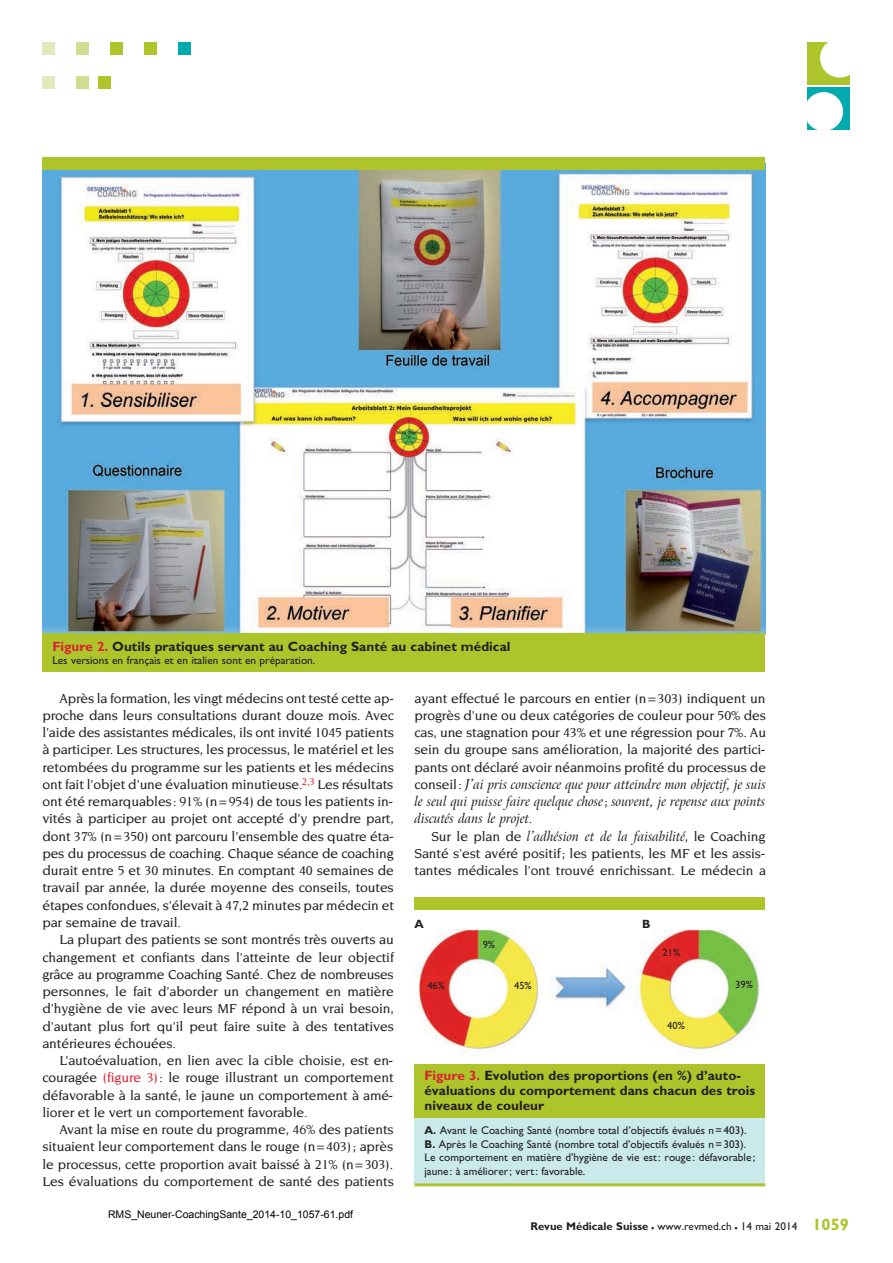
<style>
.page{position:relative;width:893px;height:1263px;background:#fff}
.page>*{position:absolute;margin:0;border:0;box-sizing:border-box;transform-origin:0 0}
.t1{font:500 13.95px/17.2px "Novarese";letter-spacing:-.01em;color:#231f20;text-align:justify}
.t2{font:italic 13.95px/17.2px "Arrus BT";letter-spacing:-.01em;color:#231f20;text-align:justify;scale:.95 1}
.t3{font:500 13.8px "Novarese";letter-spacing:-.01em;color:#231f20}
.t4{font:700 13.5px/15px "Gill Sans";color:#231f20}
.t5{font:700 12px "Gill Sans";color:#231f20}
.t6{font:11.25px/13.5px "Gill Sans";color:#231f20}
.t7{font:10.5px "Arial";color:#000}
.t8{font:10.5px "Gill Sans";color:#231f20}
.s1{color:#db2032}
.s2{font-family:"Novarese";font-weight:500;font-style:normal}
.s3{font-size:13.95px}
.s4{font-weight:700}
.s5{font-weight:700;font-size:16.5px}
.s6{font-weight:700;font-size:16.5px;color:#adc42b}
</style>
<div class="page">
<div style="left:178px;top:42px;width:13px;height:13px;background:#00aaad"></div>
<div style="left:144px;top:42px;width:13px;height:13px;background:#adc42b"></div>
<div style="left:110px;top:42px;width:13px;height:13px;background:#adc42b"></div>
<div style="left:76px;top:42px;width:13px;height:13px;background:#d2dd94"></div>
<div style="left:42px;top:42px;width:13px;height:13px;background:#e2e9bc"></div>
<div style="left:98px;top:76px;width:13px;height:13px;background:#adc42b"></div>
<div style="left:76px;top:76px;width:13px;height:13px;background:#d2dd94"></div>
<div style="left:42px;top:76px;width:13px;height:13px;background:#e2e9bc"></div>
<div style="left:807px;top:42px;width:43px;height:43px;background:#adc42b"></div>
<div style="left:820px;top:38px;width:39px;height:40px;background:#fff;border-radius:50%"></div>
<div style="left:807px;top:87px;width:43px;height:43px;background:#00aaad"></div>
<div style="left:804px;top:92px;width:39px;height:39px;background:#fff;border-radius:50%"></div>
<img style="left:42px;top:170px;width:723px;height:463px">
<div style="left:42px;top:633px;width:723px;height:38px;background:#adc42b"></div>
<div style="left:42px;top:157px;width:723px;height:13px;background:#adc42b"></div>
<img style="left:418px;top:929px;width:342px;height:126px">
<div style="left:414px;top:1110px;width:351px;height:74px;background:#c9e9ea"></div>
<div style="left:414px;top:1064px;width:351px;height:53px;background:#adc42b"></div>
<div style="left:414px;top:897px;width:351px;height:12px;background:#adc42b"></div>
<hr style="left:414px;top:1183px;width:351px;height:3px;background:#adc42b">
<p class="t4" style="left:52px;top:639px;width:460px"><span class="s1">Figure 2.</span> Outils pratiques servant au Coaching Santé au cabinet médical</p>
<p class="t6" style="left:52px;top:654px;width:264px">Les versions en français et en italien sont en préparation.</p>
<p class="t1" style="left:42px;top:689px;width:353px;text-indent:17px">Après la formation, les vingt médecins ont testé cette ap&shy;proche dans leurs consultations durant douze mois. Avec l’aide des assistantes médicales, ils ont invité 1045 patients à participer. Les structures, les processus, le matériel et les retombées du programme sur les patients et les médecins ont fait l’objet d’une évaluation minutieuse.<sup>2,3</sup> Les résultats ont été remarquables: 91% (n=954) de tous les patients in&shy;vités à participer au projet ont accepté d’y prendre part, dont 37% (n=350) ont parcouru l’ensemble des quatre éta&shy;pes du processus de coaching. Chaque séance de coaching durait entre 5 et 30 minutes. En comptant 40 semaines de travail par année, la durée moyenne des conseils, toutes étapes confondues, s’élevait à 47,2 minutes par médecin et par semaine de travail.</p>
<p class="t1" style="left:42px;top:931px;width:353px;text-indent:17px">La plupart des patients se sont montrés très ouverts au changement et confiants dans l’atteinte de leur objectif grâce au programme Coaching Santé. Chez de nombreuses personnes, le fait d’aborder un changement en matière d’hygiène de vie avec leurs MF répond à un vrai besoin, d’autant plus fort qu’il peut faire suite à des tentatives antérieures échouées.</p>
<p class="t1" style="left:42px;top:1052px;width:353px;text-indent:17px">L’autoévaluation, en lien avec la cible choisie, est en&shy;couragée <span class="s1">(figure 3)</span>: le rouge illustrant un comportement défavorable à la santé, le jaune un comportement à amé&shy;liorer et le vert un comportement favorable.</p>
<p class="t1" style="left:42px;top:1121px;width:353px;text-indent:17px">Avant la mise en route du programme, 46% des patients situaient leur comportement dans le rouge (n=403); après le processus, cette proportion avait baissé à 21% (n=303).<br>Les évaluations du comportement de santé des patients</p>
<p class="t7" style="left:108px;top:1209px;width:247px">RMS_Neuner-CoachingSante_2014-10_1057-61.pdf</p>
<p class="t1" style="left:414px;top:689px;width:353px">ayant effectué le parcours en entier (n=303) indiquent un progrès d’une ou deux catégories de couleur pour 50% des cas, une stagnation pour 43% et une régression pour 7%. Au sein du groupe sans amélioration, la majorité des partici&shy;pants ont déclaré avoir néanmoins profité du processus de</p>
<p class="t2" style="left:414px;top:776px;width:372px"><span class="s2">conseil:</span> J’ai pris conscience que pour atteindre mon objectif, je suis le seul qui puisse faire quelque chose<span class="s2">;</span> souvent, je repense aux points discutés dans le projet<span class="s2">.</span></p>
<p class="t2" style="left:431px;top:827px;width:353px"><span class="s2">Sur le plan de</span> l’adhésion et de la faisabilité<span class="s2">, le Coaching</span></p>
<p class="t1" style="left:414px;top:845px;width:352px">Santé s’est avéré positif; les patients, les MF et les assis-</p>
<p class="t3" style="left:414px;top:863px;width:353px"><span class="s3">tantes</span> médicales l’ont trouvé enrichissant. Le médecin a</p>
<p class="t5" style="left:414px;top:917px;width:11px">A</p>
<p class="t5" style="left:642px;top:917px;width:10px">B</p>
<p class="t8" style="left:483px;top:939px;width:14px">9%</p>
<p class="t8" style="left:427px;top:979px;width:19px">46%</p>
<p class="t8" style="left:514px;top:979px;width:19px">45%</p>
<p class="t8" style="left:662px;top:947px;width:19px">21%</p>
<p class="t8" style="left:667px;top:1019px;width:19px">40%</p>
<p class="t8" style="left:735px;top:979px;width:19px">39%</p>
<p class="t4" style="left:424px;top:1068px;width:332px"><span class="s1">Figure 3.</span> Evolution des proportions (en %) d’auto&shy;évaluations du comportement dans chacun des trois niveaux de couleur</p>
<p class="t6" style="left:424px;top:1123px;width:332px"><span class="s4">A.</span> Avant le Coaching Santé (nombre total d’objectifs évalués n=403).<br><span class="s4">B.</span> Après le Coaching Santé (nombre total d’objectifs évalués n=303).<br>Le comportement en matière d’hygiène de vie est: rouge : défavorable ; jaune : à améliorer; vert: favorable.</p>
<p class="t6" style="left:530px;top:1219px;width:320px"><span class="s4">Revue Médicale Suisse</span> <span class="s5">–</span> www.revmed.ch <span class="s5">–</span> 14 mai 2014 <span class="s6">1059</span></p>
</div>
